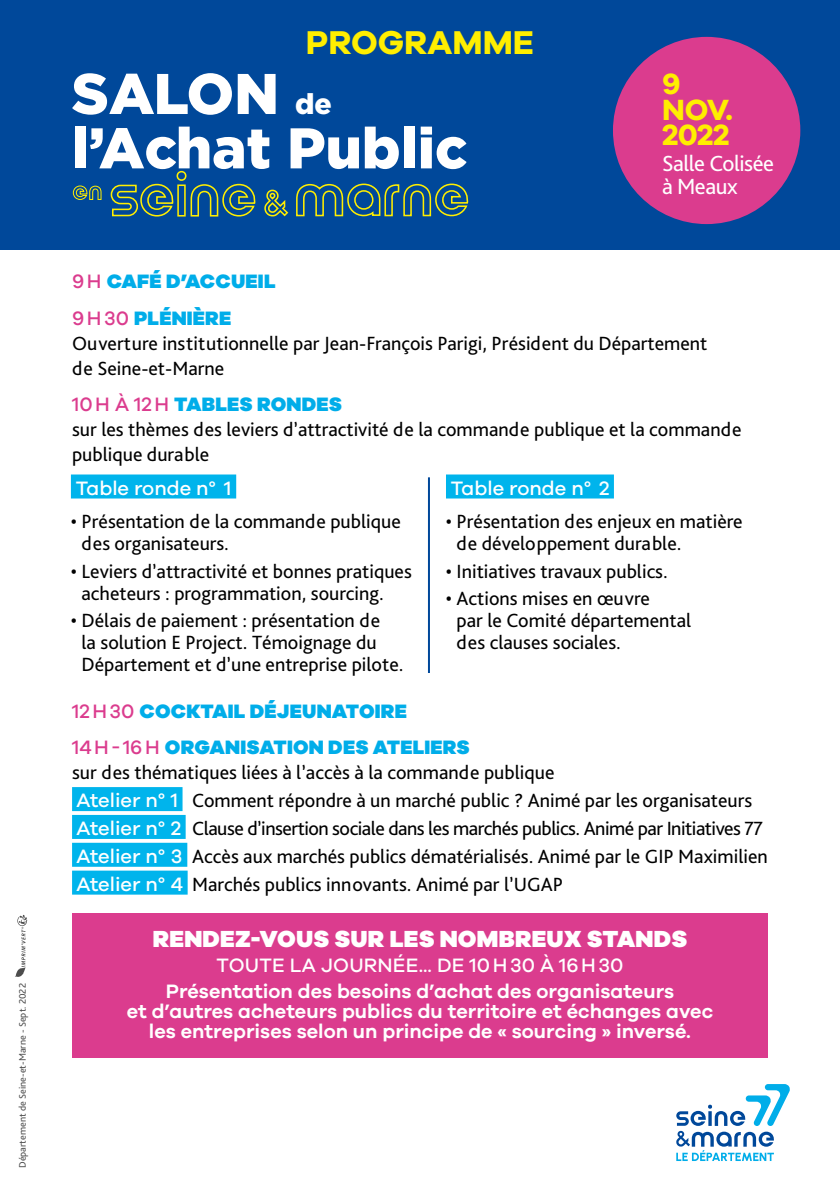
<style>
.page{position:relative;width:840px;height:1191px;background:#fff}
.page>*{position:absolute;margin:0;border:0;box-sizing:border-box;transform-origin:0 0}
.t1{font:900 57.2px/54.4px "Gotham";color:#fff}
.t2{font:700 34px "Galano Grotesque";color:#fe0}
.t3{font:700 30.2px/25.8px "Galano Grotesque";letter-spacing:-.02em;color:#fe0}
.t4{font:900 24px "Galano Grotesque";letter-spacing:.01em;color:#fff}
.t5{font:23px/23px "Bliss Pro";letter-spacing:-.02em;color:#fff}
.t6{font:20px/22px "Bliss Pro";color:#000}
.t7{font:600 20px/20px "Galano Grotesque";color:#fff;text-align:center}
.t8{font:900 20px/36.4px "Galano Grotesque";letter-spacing:.01em;color:#00ade9}
.t9{font:500 20px "Galano Grotesque";color:#fff}
.t10{font:10px "Bliss Pro";color:#000}
.s1{font-size:28.6px}
.s2{font-weight:500;color:#db3c8e}
.s3{font-family:"Galano Grotesque";font-weight:500;color:#fff}
</style>
<div class="page">
<div style="left:0;top:0;width:839px;height:249px;background:#00489a"></div>
<div style="left:72px;top:913px;width:695px;height:145px;background:#db3c8e"></div>
<svg style="left:676px;top:1084px;width:113px;height:77px"></svg>
<svg style="left:15px;top:914px;width:12px;height:63px"></svg>
<div style="left:72px;top:787px;width:110px;height:24px;background:#00b4ec"></div>
<div style="left:72px;top:815px;width:113px;height:24px;background:#00b4ec"></div>
<div style="left:72px;top:842px;width:115px;height:24px;background:#00b4ec"></div>
<div style="left:72px;top:870px;width:115px;height:24px;background:#00b4ec"></div>
<svg style="left:296px;top:183px;width:172px;height:34px"></svg>
<svg style="left:110px;top:171px;width:146px;height:46px"></svg>
<svg style="left:264px;top:189px;width:25px;height:28px"></svg>
<svg style="left:72px;top:185px;width:30px;height:15px"></svg>
<div style="left:612px;top:37px;width:187px;height:187px;background:#db3c8e;border-radius:50%"></div>
<div style="left:71px;top:474px;width:165px;height:24px;background:#00b4ec"></div>
<div style="left:445px;top:474px;width:168px;height:24px;background:#00b4ec"></div>
<hr style="left:427px;top:477px;width:2px;height:196px;background:#00489a">
<p class="t10" style="left:16px;top:1168px;width:186px;rotate:-90deg">Département de Seine-et-Marne - Sept. 2022</p>
<h2 class="t2" style="left:305px;top:22px;width:230px">PROGRAMME</h2>
<h1 class="t1" style="left:71px;top:65px;width:397px">SALON <span class="s1">de </span>l’Achat Public</h1>
<h3 class="t3" style="left:661px;top:70px;width:72px">9<br>NOV.<br>2022</h3>
<p class="t5" style="left:661px;top:151px;width:113px">Salle Colisée à Meaux</p>
<p class="t8" style="left:72px;top:263px;width:205px"><span class="s2">9H</span> CAFÉ D’ACCUEIL<br><span class="s2">9H30</span> PLÉNIÈRE</p>
<p class="t6" style="left:72px;top:330px;width:636px;line-height:25px">Ouverture institutionnelle par Jean-François Parigi, Président du Département de Seine-et-Marne</p>
<p class="t8" style="left:72px;top:385px;width:271px"><span class="s2">10H À 12H</span> TABLES RONDES</p>
<p class="t6" style="left:72px;top:416px;width:670px;line-height:25px">sur les thèmes des leviers d’attractivité de la commande publique et la commande publique durable</p>
<p class="t9" style="left:76px;top:476px;width:157px">Table ronde n° 1</p>
<p class="t6" style="left:81px;top:510px;width:320px;text-indent:-11px">• Présentation de la commande publique des organisateurs.</p>
<p class="t6" style="left:81px;top:559px;width:332px;text-indent:-11px">• Leviers d’attractivité et bonnes pratiques acheteurs : programmation, sourcing.</p>
<p class="t6" style="left:81px;top:609px;width:323px;text-indent:-11px">• Délais de paiement : présentation de<br>la solution E Project. Témoignage du<br>Département et d’une entreprise pilote.</p>
<p class="t9" style="left:450px;top:476px;width:160px">Table ronde n° 2</p>
<p class="t6" style="left:456px;top:510px;width:287px;text-indent:-11px">• Présentation des enjeux en matière de développement durable.</p>
<p class="t6" style="left:445px;top:559px;width:223px">• Initiatives travaux publics.</p>
<p class="t6" style="left:456px;top:587px;width:236px;text-indent:-11px">• Actions mises en œuvre<br>par le Comité départemental des clauses sociales.</p>
<p class="t8" style="left:72px;top:692px;width:399px"><span class="s2">12H30</span> COCKTAIL DÉJEUNATOIRE<br><span class="s2">14H- 16H</span> ORGANISATION DES ATELIERS</p>
<p class="t6" style="left:72px;top:758px;width:696px;line-height:27.8px">sur des thématiques liées à l’accès à la commande publique<br><span class="s3">Atelier n° 1</span> Comment répondre à un marché public ? Animé par les organisateurs <span class="s3">Atelier n° 2</span> Clause d’insertion sociale dans les marchés publics. Animé par Initiatives 77<br><span class="s3">Atelier n° 3</span> Accès aux marchés publics dématérialisés. Animé par le GIP Maximilien <span class="s3">Atelier n° 4</span> Marchés publics innovants. Animé par l’UGAP</p>
<p class="t4" style="left:153px;top:923px;width:535px">RENDEZ-VOUS SUR LES NOMBREUX STANDS</p>
<p class="t9" style="left:216px;top:953px;width:408px">TOUTE LA JOURNÉE... DE 10H30 À 16H30</p>
<p class="t7" style="left:127px;top:980px;width:587px">Présentation des besoins d’achat des organisateurs<br>et d’autres acheteurs publics du territoire et échanges avec les entreprises selon un principe de « sourcing » inversé.</p>
</div>
